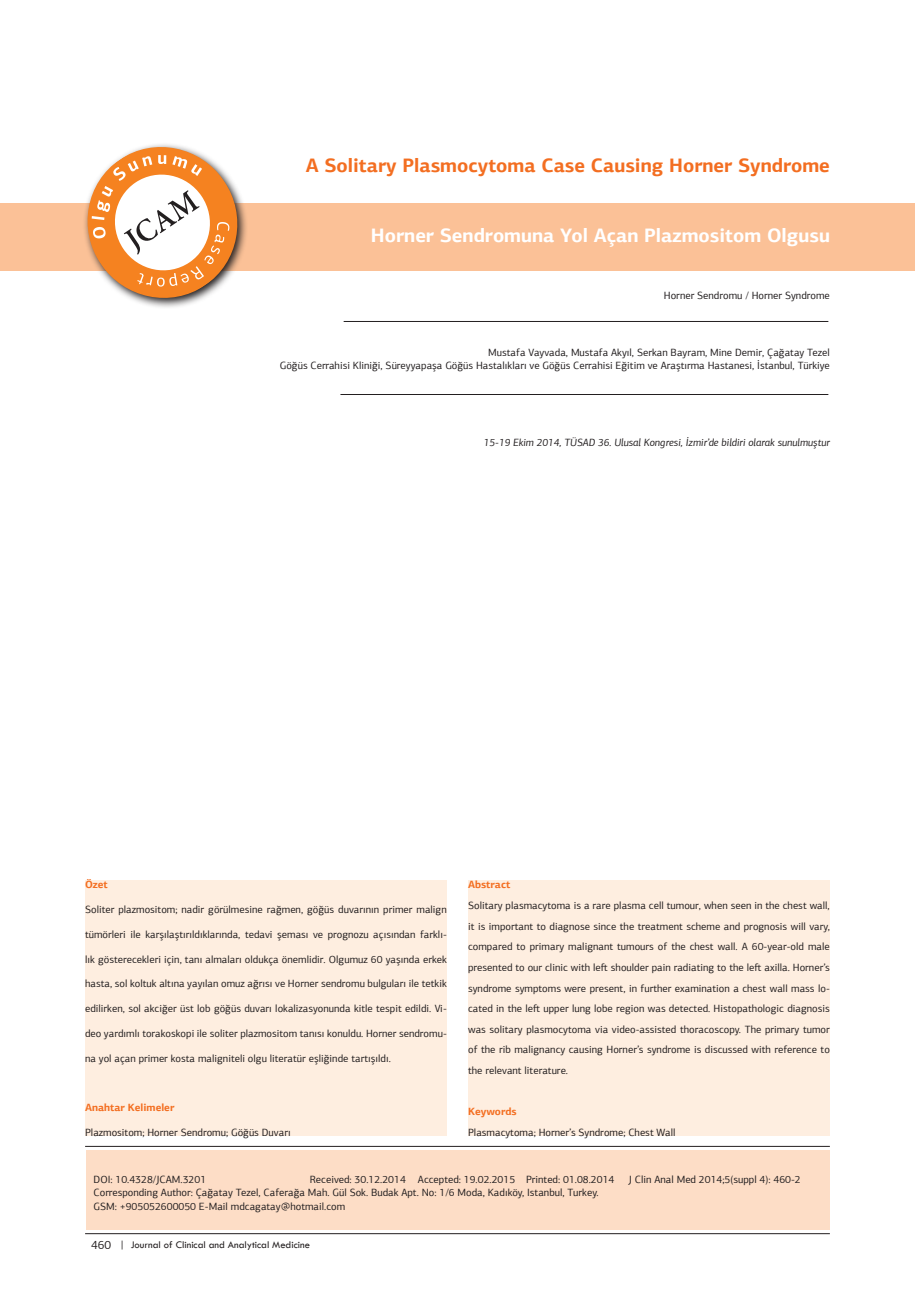
<style>
.page{position:relative;width:915px;height:1306px;background:#fff}
.page>*{position:absolute;margin:0;border:0;box-sizing:border-box;transform-origin:0 0}
.t1{font:700 19.5px "PF Agora Sans Pro";color:#f36e21}
.t2{font:700 19.5px "PF Agora Sans Pro";color:#fff}
.t3{font:10.5px/20.5px "PF Agora Sans Pro";color:#231f20}
.t4{font:10.5px "Tw Cen";color:#231f20}
.t5{font:italic 10.5px "PF Agora Sans Pro";color:#231f20}
.t6{font:700 10.5px "PF Agora Sans Pro";color:#f36e21}
.s1{font-family:"PF Agora Sans Pro";font-size:12px}
</style>
<div class="page">
<div style="left:87px;top:1150px;width:742px;height:79px;background:#fdddc6"></div>
<div style="left:0;top:203px;width:914px;height:67px;background:#fbc197"></div>
<hr style="left:85px;top:1146px;width:744px;height:1px;background:#231f20">
<hr style="left:343px;top:321px;width:485px;height:1px;background:#231f20">
<hr style="left:340px;top:394px;width:488px;height:1px;background:#231f20">
<svg style="left:77px;top:144px;width:170px;height:164px"></svg>
<div style="left:85px;top:880px;width:361px;height:255px;background:#feeee0"></div>
<div style="left:468px;top:880px;width:361px;height:255px;background:#feeee0"></div>
<hr style="left:85px;top:1233px;width:744px;height:1px;background:#231f20">
<h1 class="t1" style="left:305px;top:152px;width:525px">A Solitary Plasmocytoma Case Causing Horner Syndrome</h1>
<h1 class="t2" style="left:371px;top:223px;width:460px">Horner Sendromuna Yol Açan Plazmositom Olgusu</h1>
<p class="t3" style="left:663px;top:285px;width:167px">Horner Sendromu / Horner Syndrome</p>
<p class="t3" style="left:280px;top:345px;width:551px;line-height:13.5px;text-align:right">Mustafa Vayvada, Mustafa Akyıl, Serkan Bayram, Mine Demir, Çağatay Tezel<br>Göğüs Cerrahisi Kliniği, Süreyyapaşa Göğüs Hastalıkları ve Göğüs Cerrahisi Eğitim ve Araştırma Hastanesi, İstanbul, Türkiye</p>
<p class="t5" style="left:483px;top:436px;width:347px">15-19 Ekim 2014, TÜSAD 36. Ulusal Kongresi, İzmir’de bildiri olarak sunulmuştur</p>
<p class="t6" style="left:85px;top:878px;width:24px">Özet</p>
<p class="t3" style="left:85px;top:899px;width:363px">Soliter plazmositom; nadir görülmesine rağmen, göğüs duvarının primer malign</p>
<p class="t3" style="left:85px;top:924px;width:363px">tümörleri ile karşılaştırıldıklarında, tedavi şeması ve prognozu açısından farklı-</p>
<p class="t3" style="left:85px;top:948px;width:363px">lık gösterecekleri için, tanı almaları oldukça önemlidir. Olgumuz 60 yaşında erkek</p>
<p class="t3" style="left:85px;top:973px;width:363px">hasta, sol koltuk altına yayılan omuz ağrısı ve Horner sendromu bulguları ile tetkik</p>
<p class="t3" style="left:85px;top:998px;width:363px">edilirken, sol akciğer üst lob göğüs duvarı lokalizasyonunda kitle tespit edildi. Vi-</p>
<p class="t3" style="left:85px;top:1023px;width:363px">deo yardımlı torakoskopi ile soliter plazmositom tanısı konuldu. Horner sendromu-</p>
<p class="t3" style="left:85px;top:1047px;width:307px">na yol açan primer kosta maligniteli olgu literatür eşliğinde tartışıldı.</p>
<p class="t6" style="left:85px;top:1100px;width:91px">Anahtar Kelimeler</p>
<p class="t3" style="left:85px;top:1121px;width:207px">Plazmositom; Horner Sendromu; Göğüs Duvarı</p>
<p class="t6" style="left:468px;top:878px;width:44px">Abstract</p>
<p class="t3" style="left:468px;top:895px;width:363px;text-align:justify">Solitary plasmacytoma is a rare plasma cell tumour, when seen in the chest wall, it is important to diagnose since the treatment scheme and prognosis will vary, compared to primary malignant tumours of the chest wall. A 60-year-old male presented to our clinic with left shoulder pain radiating to the left axilla. Horner’s syndrome symptoms were present, in further examination a chest wall mass lo&shy;cated in the left upper lung lobe region was detected. Histopathologic diagnosis was solitary plasmocytoma via video-assisted thoracoscopy. The primary tumor of the rib malignancy causing Horner’s syndrome is discussed with reference to the relevant literature.</p>
<p class="t6" style="left:468px;top:1104px;width:50px">Keywords</p>
<p class="t3" style="left:468px;top:1121px;width:209px">Plasmacytoma; Horner’s Syndrome; Chest Wall</p>
<p class="t3" style="left:94px;top:1168px;width:114px">DOI: 10.4328/JCAM.3201</p>
<p class="t3" style="left:310px;top:1168px;width:306px">Received: 30.12.2014 Accepted: 19.02.2015 Printed: 01.08.2014</p>
<p class="t3" style="left:628px;top:1168px;width:173px">J Clin Anal Med 2014;5(suppl 4): 460-2</p>
<p class="t3" style="left:94px;top:1185px;width:506px;line-height:13.5px">Corresponding Author: Çağatay Tezel, Caferağa Mah. Gül Sok. Budak Apt. No: 1/6 Moda, Kadıköy, Istanbul, Turkey.<br>GSM: +905052600050 E-Mail mdcagatay@hotmail.com</p>
<p class="t4" style="left:91px;top:1237px;width:220px"><span class="s1">460</span> | Journal of Clinical and Analytical Medicine</p>
<p class="t4" style="left:89px;top:1243px;width:198px"><span class="s1">1</span> | Journal of Clinical and Analytical Medicine</p>
</div>
